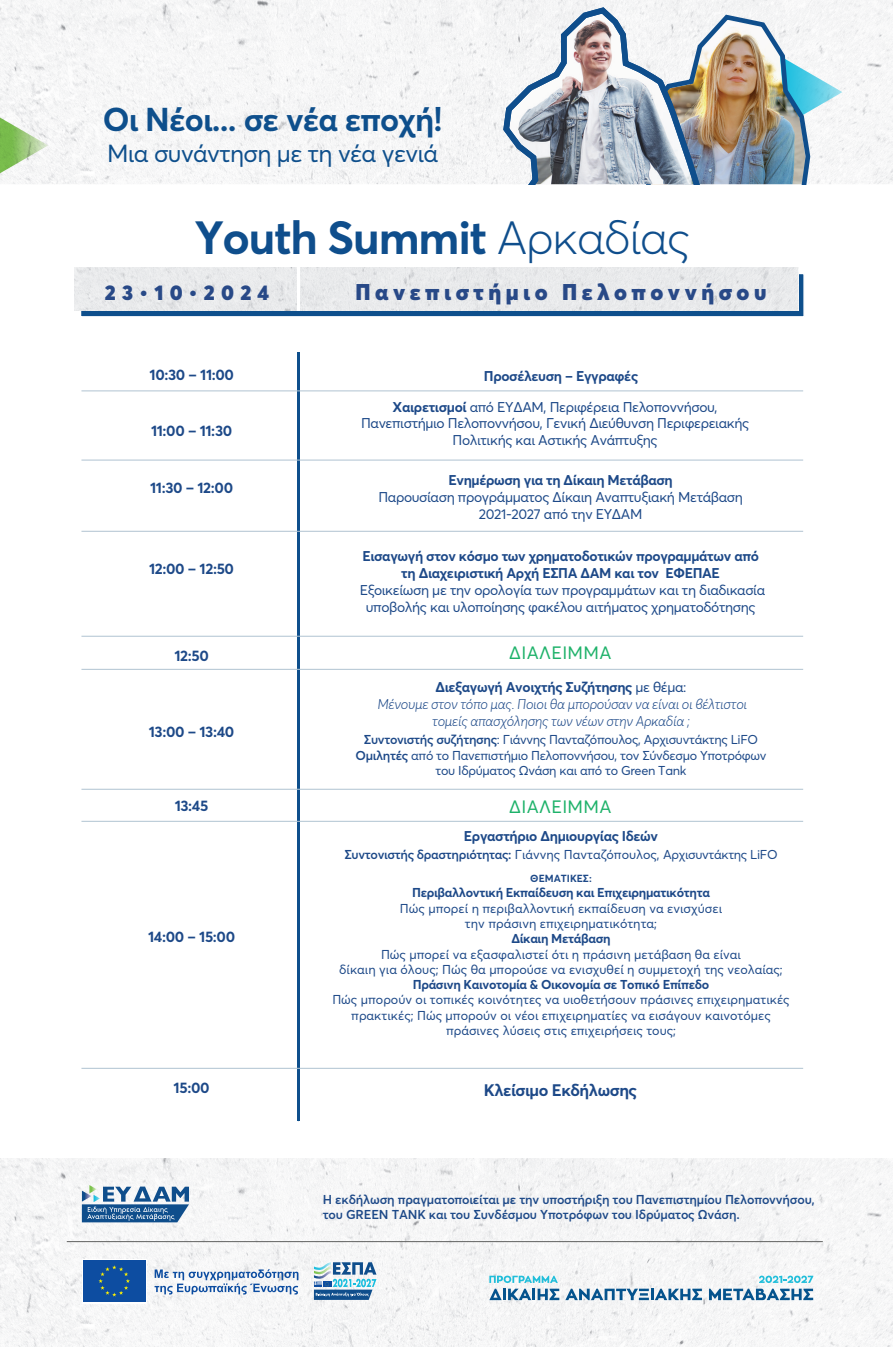
<style>
.page{position:relative;width:893px;height:1347px;background:#fff}
.page>*{position:absolute;margin:0;border:0;box-sizing:border-box;transform-origin:0 0}
.t1{font:700 45.9px "Averta Std";letter-spacing:-.025em;color:#0f4e8c}
.t2{font:700 32.7px "Averta Std";letter-spacing:-.025em;color:#0e4f8c}
.t3{font:24.45px "Averta Std";letter-spacing:-.025em;color:#0e4f8c}
.t4{font:900 22.5px "Averta Std";letter-spacing:.2em;color:#284987}
.t5{font:900 21px "Averta Std";letter-spacing:.3em;color:#284987}
.t6{font:17.7px "Averta Std";letter-spacing:.02em;color:#1eb26a}
.t7{font:700 16.5px "Averta Std";letter-spacing:-.025em;color:#1d4988}
.t8{font:700 15px "Averta Std";letter-spacing:-.025em;color:#1d4988}
.t9{font:13.95px/16.8px "Averta Std";letter-spacing:-.025em;color:#1d4988;text-align:center}
.t10{font:700 13.95px/16.8px "Averta Std";letter-spacing:-.025em;color:#1d4988;text-align:center}
.t11{font:italic 300 13.95px/16.8px "Averta";letter-spacing:-.025em;color:#1d4988;text-align:center}
.t12{font:12.75px/15.3px "Averta Std";color:#1d4988;text-align:center}
.t13{font:12.75px/15.3px "Averta Std";letter-spacing:-.025em;color:#1d4988;text-align:center}
.t14{font:600 12.75px/15.3px "Averta Std";letter-spacing:-.015em;color:#1d4988}
.t15{font:700 12.75px "Averta Std";letter-spacing:-.025em;color:#1d4988}
.t16{font:700 10.2px "Averta Std";color:#1d4988}
.s1{font-weight:300}
.s2{font-weight:700}
.s3{font-weight:400}
.s4{font-weight:600}
</style>
<div class="page">
<div style="left:0;top:0;width:893px;height:184px;background:#f6f6f6"></div>
<div style="left:80px;top:273px;width:725px;height:45px;background:#0e4f8c;border:2px solid #fff"></div>
<div style="left:74px;top:267px;width:724px;height:44px;background:#e8eaeb"></div>
<div style="left:0;top:1158px;width:893px;height:189px;background:#f5f6f6"></div>
<svg style="left:813px;top:55px;width:29px;height:74px"></svg>
<svg style="left:0;top:118px;width:48px;height:55px"></svg>
<svg style="left:489px;top:1275px;width:70px;height:25px"></svg>
<svg style="left:565px;top:1288px;width:137px;height:12px"></svg>
<svg style="left:709px;top:1275px;width:104px;height:25px"></svg>
<div style="left:82px;top:1259px;width:65px;height:44px;background:#0d4da1"></div>
<svg style="left:99px;top:1265px;width:31px;height:31px"></svg>
<svg style="left:314px;top:1262px;width:62px;height:37px"></svg>
<svg style="left:155px;top:1269px;width:143px;height:25px"></svg>
<svg style="left:82px;top:1185px;width:107px;height:37px"></svg>
<hr style="left:67px;top:1241px;width:756px;height:1px;background:#606160">
<hr style="left:297px;top:352px;width:3px;height:769px;background:#0e4f8c">
<hr style="left:81px;top:390px;width:722px;height:1px;background:#b0c3d1">
<hr style="left:81px;top:531px;width:722px;height:1px;background:#b0c3d1">
<hr style="left:81px;top:636px;width:722px;height:1px;background:#b0c3d1">
<hr style="left:81px;top:669px;width:722px;height:1px;background:#b0c3d1">
<hr style="left:81px;top:460px;width:722px;height:1px;background:#b0c3d1">
<img style="left:502px;top:4px;width:311px;height:180px">
<hr style="left:81px;top:789px;width:722px;height:1px;background:#b0c3d1">
<hr style="left:81px;top:1068px;width:722px;height:1px;background:#b0c3d1">
<hr style="left:297px;top:267px;width:3px;height:44px;background:#fff">
<hr style="left:81px;top:821px;width:722px;height:1px;background:#b0c3d1">
<h2 class="t2" style="left:103px;top:98px;width:341px">Οι Νέοι... σε νέα εποχή!</h2>
<h3 class="t3" style="left:107px;top:138px;width:333px">Μια συνάντηση με τη νέα γενιά</h3>
<h1 class="t1" style="left:195px;top:208px;width:497px">Youth Summit <span class="s1">Αρκαδίας</span></h1>
<h3 class="t5" style="left:105px;top:279px;width:166px">23•10•2024</h3>
<h3 class="t4" style="left:356px;top:277px;width:412px">Πανεπιστήμιο Πελοποννήσου</h3>
<p class="t8" style="left:150px;top:365px;width:86px">10:30 – 11:00</p>
<p class="t8" style="left:151px;top:421px;width:83px">11:00 – 11:30</p>
<p class="t8" style="left:150px;top:478px;width:84px">11:30 – 12:00</p>
<p class="t8" style="left:149px;top:559px;width:86px">12:00 – 12:50</p>
<p class="t8" style="left:174px;top:646px;width:36px">12:50</p>
<p class="t8" style="left:149px;top:722px;width:87px">13:00 – 13:40</p>
<p class="t8" style="left:175px;top:796px;width:35px">13:45</p>
<p class="t8" style="left:148px;top:927px;width:89px">14:00 – 15:00</p>
<p class="t8" style="left:174px;top:1078px;width:37px">15:00</p>
<p class="t9" style="left:393px;top:361px;width:326px;line-height:30px;text-align:left;text-indent:91px"><span class="s2">Προσέλευση – Εγγραφές<br>Χαιρετισμοί</span> από ΕΥΔΑΜ, Περιφέρεια Πελοποννήσου,</p>
<p class="t9" style="left:361px;top:415px;width:390px">Πανεπιστήμιο Πελοποννήσου, Γενική Διεύθυνση Περιφερειακής<br>Πολιτικής και Αστικής Ανάπτυξης</p>
<p class="t10" style="left:448px;top:472px;width:226px">Ενημέρωση για τη Δίκαιη Μετάβαση</p>
<p class="t9" style="left:378px;top:489px;width:366px">Παρουσίαση προγράμματος Δίκαιη Αναπτυξιακή Μετάβαση<br>2021-2027 από την ΕΥΔΑΜ</p>
<p class="t10" style="left:362px;top:548px;width:398px">Εισαγωγή στον κόσμο των χρηματοδοτικών προγραμμάτων από τη Διαχειριστική Αρχή ΕΣΠΑ ΔΑΜ και τον ΕΦΕΠΑΕ</p>
<p class="t9" style="left:360px;top:581px;width:407px">Eξοικείωση με την ορολογία των προγραμμάτων και τη διαδικασία υποβολής και υλοποίησης φακέλου αιτήματος χρηματοδότησης</p>
<h3 class="t6" style="left:509px;top:642px;width:104px">ΔΙΑΛΕΙΜΜΑ</h3>
<p class="t10" style="left:435px;top:678px;width:253px">Διεξαγωγή Ανοιχτής Συζήτησης <span class="s3">με θέμα:</span></p>
<p class="t11" style="left:377px;top:696px;width:371px">Μένουμε στον τόπο μας. Ποιοι θα μπορούσαν να είναι οι βέλτιστοι τομείς απασχόλησης των νέων στην Αρκαδία ;</p>
<p class="t13" style="left:356px;top:732px;width:412px"><span class="s4">Συντονιστής συζήτησης</span>: Γιάννης Πανταζόπουλος, Aρχισυντάκτης LiFO<br><span class="s4">Ομιλητές</span> από το Πανεπιστήμιο Πελοποννήσου, τον Σύνδεσμο Υποτρόφων του Ιδρύματος Ωνάση και από το Green Tank</p>
<h3 class="t6" style="left:509px;top:795px;width:104px">ΔΙΑΛΕΙΜΜΑ</h3>
<p class="t10" style="left:464px;top:828px;width:196px">Εργαστήριο Δημιουργίας Ιδεών</p>
<p class="t12" style="left:344px;top:847px;width:435px"><span class="s4">Συντονιστής δραστηριότητας:</span> Γιάννης Πανταζόπουλος, Aρχισυντάκτης LiFO</p>
<p class="t16" style="left:530px;top:872px;width:63px">ΘΕΜΑΤΙΚΕΣ:</p>
<p class="t15" style="left:412px;top:885px;width:299px">Περιβαλλοντική Εκπαίδευση και Επιχειρηματικότητα</p>
<p class="t12" style="left:400px;top:900px;width:324px">Πώς μπορεί η περιβαλλοντική εκπαίδευση να ενισχύσει την πράσινη επιχειρηματικότητα;</p>
<p class="t15" style="left:511px;top:930px;width:101px">Δίκαιη Μετάβαση</p>
<p class="t12" style="left:339px;top:946px;width:445px">Πώς μπορεί να εξασφαλιστεί ότι η πράσινη μετάβαση θα είναι<br>δίκαιη για όλους; Πώς θα μπορούσε να ενισχυθεί η συμμετοχή της νεολαίας;</p>
<p class="t15" style="left:413px;top:976px;width:298px">Πράσινη Kαινοτομία &amp; Οικονομία σε Τοπικό Επίπεδο</p>
<p class="t12" style="left:332px;top:992px;width:459px">Πώς μπορούν οι τοπικές κοινότητες να υιοθετήσουν πράσινες επιχειρηματικές πρακτικές; Πώς μπορούν οι νέοι επιχειρηματίες να εισάγουν καινοτόμες πράσινες λύσεις στις επιχειρήσεις τους;</p>
<p class="t7" style="left:484px;top:1079px;width:155px">Κλείσιμο Εκδήλωσης</p>
<p class="t14" style="left:323px;top:1191px;width:493px">Η εκδήλωση πραγματοποιείται με την υποστήριξη του Πανεπιστημίου Πελοποννήσου, του GREEN TANK και του Συνδέσμου Υποτρόφων του Ιδρύματος Ωνάση.</p>
</div>
